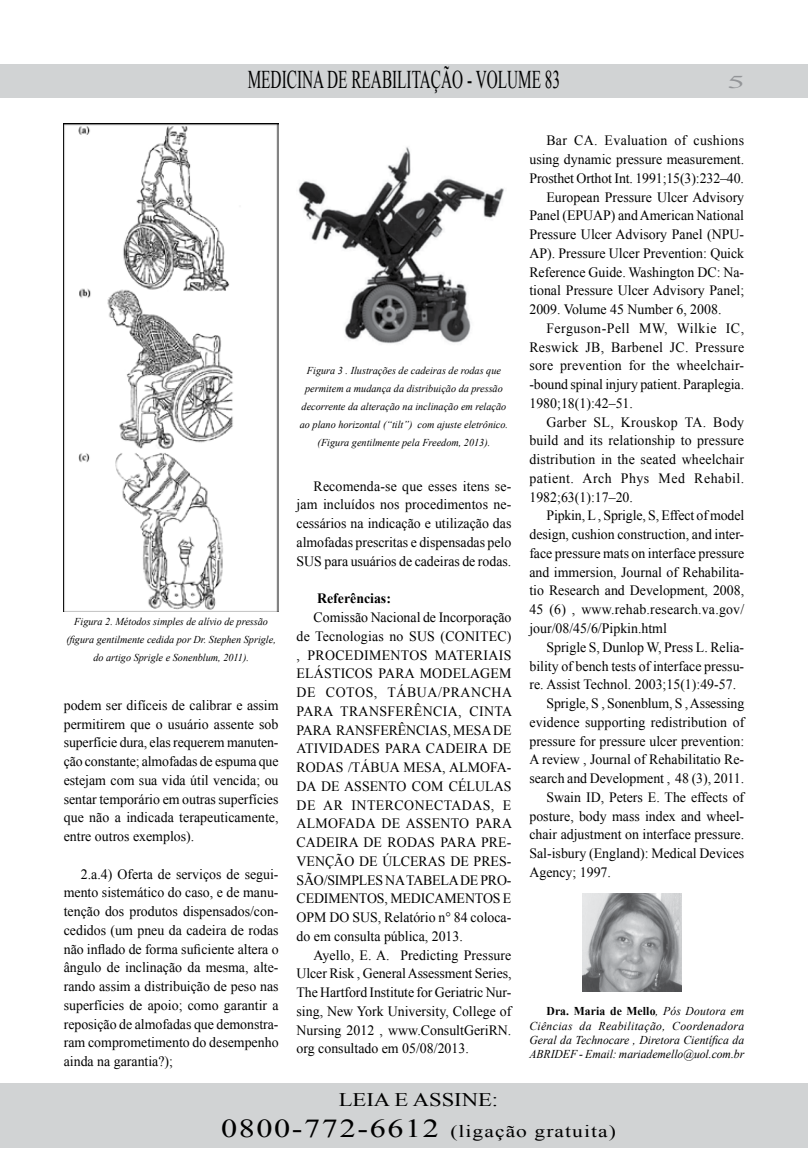
<style>
.page{position:relative;width:808px;height:1170px;background:#fff}
.page>*{position:absolute;margin:0;border:0;box-sizing:border-box;transform-origin:0 0}
.t1{font:25.5px "Times New Roman";color:#000;scale:.6 1}
.t2{font:19.2px "Times New Roman";color:#000;scale:1.18 1}
.t3{font:18px "Times New Roman";color:#939598;scale:2 1}
.t4{font:17.25px "Times New Roman";letter-spacing:.05em;color:#000;scale:1.25 1}
.t5{font:14.25px/18.8px "Times New Roman";color:#000;text-align:justify}
.t6{font:14.25px "Times New Roman";letter-spacing:.02em;color:#000}
.t7{font:14.25px "Times New Roman";letter-spacing:.035em;color:#000}
.t8{font:700 14.25px "Times New Roman";color:#000}
.t9{font:italic 12px/14.4px "Times New Roman";letter-spacing:-.005em;color:#000;text-align:justify}
.t10{font:italic 10.5px/18px "Times New Roman";color:#000;text-align:center}
.s1{font-weight:700;font-style:normal}
.s2{font-size:25.8px}
</style>
<div class="page">
<div style="left:0;top:64px;width:808px;height:33px;background:#d1d3d4"></div>
<div style="left:0;top:1082px;width:808px;height:65px;background:#d1d3d4"></div>
<img style="left:64px;top:124px;width:215px;height:487px">
<img style="left:298px;top:147px;width:206px;height:197px">
<img style="left:583px;top:893px;width:98px;height:98px">
<h1 class="t1" style="left:248px;top:62px;width:522px">MEDICINA DE REABILITAÇÃO - VOLUME 83</h1>
<p class="t3" style="left:727px;top:70px;width:10px">5</p>
<p class="t10" style="left:66px;top:612px;width:211px">Figura 2. Métodos simples de alívio de pressão (figura gentilmente cedida por Dr. Stephen Sprigle, do artigo Sprigle e Sonenblum, 2011).</p>
<p class="t5" style="left:64px;top:695px;width:216px">podem ser difíceis de calibrar e assim permitirem que o usuário assente sob superfície dura, elas requerem manuten&shy;ção constante; almofadas de espuma que estejam com sua vida útil vencida; ou sentar temporário em outras superfícies que não a indicada terapeuticamente, entre outros exemplos).</p>
<p class="t5" style="left:64px;top:864px;width:216px;text-indent:17px">2.a.4) Oferta de serviços de segui&shy;mento sistemático do caso, e de manu&shy;tenção dos produtos dispensados/con&shy;cedidos (um pneu da cadeira de rodas não inflado de forma suficiente altera o ângulo de inclinação da mesma, alte&shy;rando assim a distribuição de peso nas superfícies de apoio; como garantir a reposição de almofadas que demonstra&shy;ram comprometimento do desempenho ainda na garantia?);</p>
<p class="t10" style="left:300px;top:361px;width:210px">Figura 3 . Ilustrações de cadeiras de rodas que permitem a mudança da distribuição da pressão decorrente da alteração na inclinação em relação ao plano horizontal (“tilt”) com ajuste eletrônico. (Figura gentilmente pela Freedom, 2013).</p>
<p class="t5" style="left:297px;top:476px;width:216px;text-indent:17px">Recomenda-se que esses itens se&shy;jam incluídos nos procedimentos ne&shy;cessários na indicação e utilização das almofadas prescritas e dispensadas pelo SUS para usuários de cadeiras de rodas.</p>
<p class="t8" style="left:317px;top:588px;width:75px">Referências:</p>
<p class="t5" style="left:297px;top:607px;width:217px;text-indent:17px">Comissão Nacional de Incorporação de Tecnologias no SUS (CONITEC) , PROCEDIMENTOS MATERIAIS ELÁSTICOS PARA MODELAGEM DE COTOS, TÁBUA/PRANCHA PARA TRANSFERÊNCIA, CINTA PARA RANSFERÊNCIAS, MESA DE ATIVIDADES PARA CADEIRA DE RODAS /TÁBUA MESA, ALMOFA-DA DE ASSENTO COM CÉLULAS DE AR INTERCONECTADAS, E ALMOFADA DE ASSENTO PARA CADEIRA DE RODAS PARA PRE-VENÇÃO DE ÚLCERAS DE PRES-SÃO/SIMPLES NA TABELA DE PRO-CEDIMENTOS, MEDICAMENTOS E OPM DO SUS, Relatório n° 84 coloca&shy;do em consulta pública, 2013.</p>
<p class="t5" style="left:297px;top:945px;width:216px;text-indent:17px">Ayello, E. A. Predicting Pressure Ulcer Risk , General Assessment Series, The Hartford Institute for Geriatric Nur&shy;sing, New York University, College of Nursing 2012 , www.ConsultGeriRN. org consultado em 05/08/2013.</p>
<p class="t6" style="left:546px;top:131px;width:199px">Bar CA. Evaluation of cushions</p>
<p class="t5" style="left:529px;top:150px;width:216px">using dynamic pressure measurement.</p>
<p class="t5" style="left:529px;top:168px;width:216px">Prosthet Orthot Int. 1991;15(3):232–40.</p>
<p class="t5" style="left:546px;top:187px;width:199px">European Pressure Ulcer Advisory</p>
<p class="t5" style="left:529px;top:206px;width:216px">Panel (EPUAP) and American National</p>
<p class="t5" style="left:529px;top:225px;width:216px">Pressure Ulcer Advisory Panel (NPU-</p>
<p class="t5" style="left:529px;top:243px;width:216px">AP). Pressure Ulcer Prevention: Quick</p>
<p class="t5" style="left:529px;top:262px;width:216px">Reference Guide. Washington DC: Na-</p>
<p class="t5" style="left:529px;top:281px;width:216px">tional Pressure Ulcer Advisory Panel;</p>
<p class="t5" style="left:529px;top:300px;width:194px">2009. Volume 45 Number 6, 2008.</p>
<p class="t7" style="left:546px;top:318px;width:199px">Ferguson-Pell MW, Wilkie IC,</p>
<p class="t6" style="left:529px;top:337px;width:216px">Reswick JB, Barbenel JC. Pressure</p>
<p class="t6" style="left:529px;top:356px;width:216px">sore prevention for the wheelchair-</p>
<p class="t5" style="left:529px;top:375px;width:216px">-bound spinal injury patient. Paraplegia.</p>
<p class="t5" style="left:529px;top:393px;width:105px">1980;18(1):42–51.</p>
<p class="t6" style="left:546px;top:412px;width:199px">Garber SL, Krouskop TA. Body</p>
<p class="t5" style="left:529px;top:431px;width:216px">build and its relationship to pressure</p>
<p class="t5" style="left:529px;top:450px;width:216px">distribution in the seated wheelchair</p>
<p class="t7" style="left:529px;top:468px;width:216px">patient. Arch Phys Med Rehabil.</p>
<p class="t5" style="left:529px;top:487px;width:105px">1982;63(1):17–20.</p>
<p class="t5" style="left:546px;top:506px;width:199px">Pipkin, L , Sprigle, S, Effect of model</p>
<p class="t5" style="left:529px;top:525px;width:216px">design, cushion construction, and inter-</p>
<p class="t5" style="left:529px;top:543px;width:216px">face pressure mats on interface pressure</p>
<p class="t5" style="left:529px;top:562px;width:216px">and immersion, Journal of Rehabilita-</p>
<p class="t5" style="left:529px;top:581px;width:216px">tio Research and Development, 2008,</p>
<p class="t5" style="left:529px;top:600px;width:216px">45 (6) , www.rehab.research.va.gov/</p>
<p class="t5" style="left:529px;top:618px;width:139px">jour/08/45/6/Pipkin.html</p>
<p class="t5" style="left:546px;top:637px;width:199px">Sprigle S, Dunlop W, Press L. Relia-</p>
<p class="t5" style="left:529px;top:656px;width:216px">bility of bench tests of interface pressu-</p>
<p class="t5" style="left:529px;top:675px;width:208px">re. Assist Technol. 2003;15(1):49-57.</p>
<p class="t5" style="left:546px;top:693px;width:199px">Sprigle, S , Sonenblum, S , Assessing</p>
<p class="t5" style="left:529px;top:712px;width:216px">evidence supporting redistribution of</p>
<p class="t5" style="left:529px;top:731px;width:216px">pressure for pressure ulcer prevention:</p>
<p class="t5" style="left:529px;top:750px;width:216px">A review , Journal of Rehabilitatio Re-</p>
<p class="t5" style="left:529px;top:768px;width:216px">search and Development , 48 (3), 2011.</p>
<p class="t5" style="left:546px;top:787px;width:199px">Swain ID, Peters E. The effects of</p>
<p class="t5" style="left:529px;top:806px;width:216px">posture, body mass index and wheel-</p>
<p class="t5" style="left:529px;top:825px;width:216px">chair adjustment on interface pressure.</p>
<p class="t5" style="left:529px;top:843px;width:216px">Sal-isbury (England): Medical Devices</p>
<p class="t5" style="left:529px;top:862px;width:83px">Agency; 1997.</p>
<p class="t9" style="left:529px;top:1003px;width:216px;text-indent:17px"><span class="s1">Dra. Maria de Mello</span>, Pós Doutora em Ciências da Reabilitação, Coordenadora Geral da Technocare , Diretora Científica da ABRIDEF - Email: mariademello@uol.com.br</p>
<h2 class="t2" style="left:339px;top:1086px;width:137px">LEIA E ASSINE:</h2>
<p class="t4" style="left:221px;top:1118px;width:317px"><span class="s2">0800-772-6612</span> (ligação gratuita)</p>
</div>
